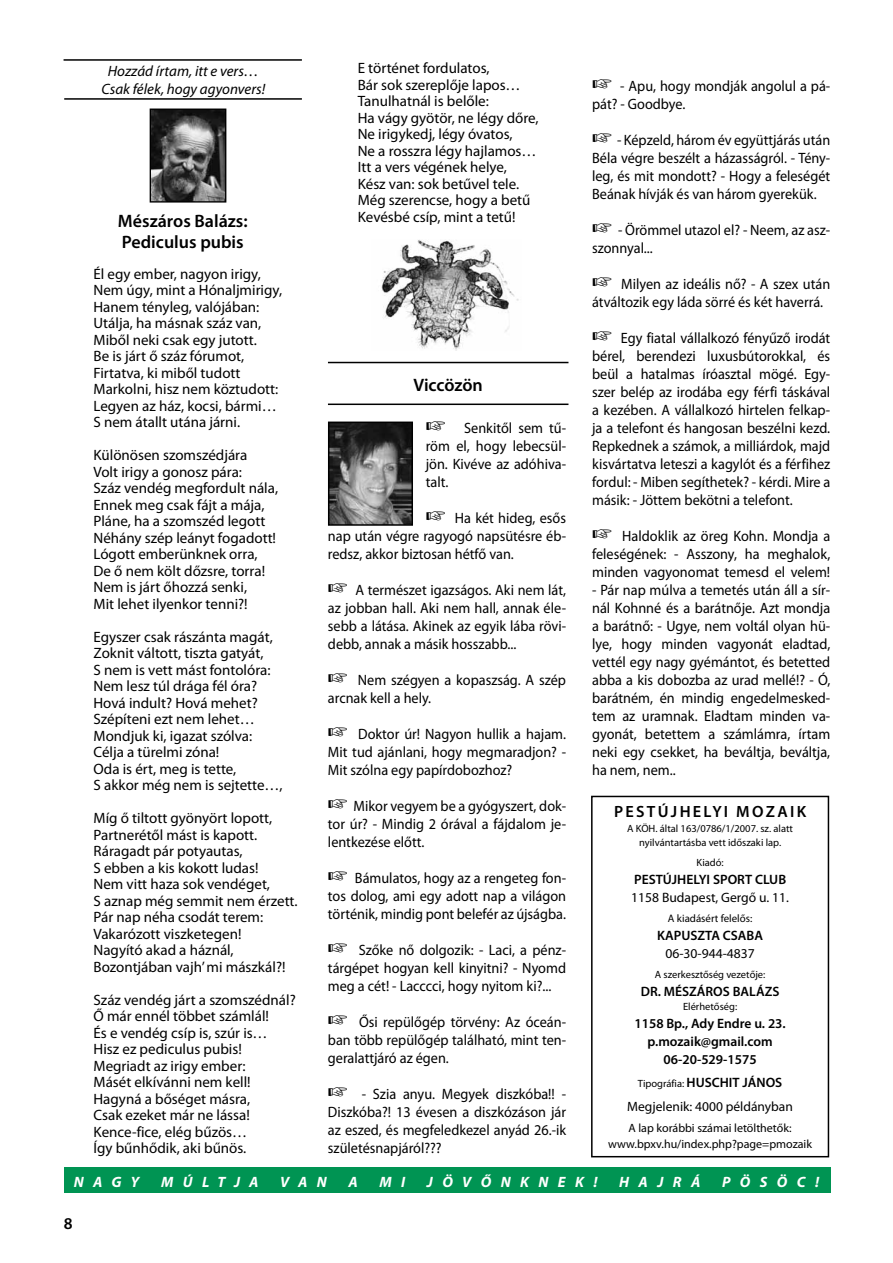
<style>
.page{position:relative;width:893px;height:1263px;background:#fff}
.page>*{position:absolute;margin:0;border:0;box-sizing:border-box;transform-origin:0 0}
.t1{font:600 18px/21px "Myriad Pro";color:#000}
.t2{font:600 16.5px "Myriad Pro";color:#000}
.t3{font:600 16.35px "Myriad Pro";letter-spacing:.14em;color:#000}
.t4{font:15px/18px "Myriad Pro";color:#000;text-align:justify;scale:.95 1}
.t5{font:15px/16.5px "Myriad Pro";color:#000}
.t6{font:italic 15px/18px "Myriad Pro";color:#000;text-align:center}
.t7{font:italic 700 15px "Myriad Pro";letter-spacing:.63em;color:#fff}
.t8{font:600 13.65px/17.9px "Myriad Pro";color:#000;text-align:center}
.t9{font:13.65px "Myriad Pro";color:#000}
.t10{font:13.5px "Myriad Pro";color:#000}
.t11{font:12px/15.9px "Myriad Pro";color:#000;text-align:center}
.t12{font:10.95px "Myriad Pro";color:#000}
.t13{font:10.5px/13.6px "Myriad Pro";color:#000;text-align:center}
.s1{font-weight:400;font-size:10.5px}
</style>
<div class="page">
<div style="left:64px;top:1167px;width:766px;height:26px;background:#009453"></div>
<div style="left:591px;top:796px;width:238px;height:361px;border:2px solid #000"></div>
<img style="left:152px;top:111px;width:72px;height:90px">
<div style="left:150px;top:109px;width:76px;height:94px;border:1px solid #000"></div>
<hr style="left:64px;top:98px;width:238px;height:2px;background:#000">
<hr style="left:64px;top:59px;width:238px;height:2px;background:#000">
<img style="left:381px;top:240px;width:138px;height:110px">
<hr style="left:328px;top:362px;width:240px;height:1px;background:#000">
<hr style="left:328px;top:404px;width:240px;height:1px;background:#000">
<img style="left:331px;top:425px;width:79px;height:98px">
<div style="left:328px;top:422px;width:85px;height:104px;border:2px solid #000"></div>
<p class="t6" style="left:101px;top:61px;width:165px">Hozzád írtam, itt e vers…<br>Csak félek, hogy agyonvers!</p>
<p class="t1" style="left:118px;top:211px;width:131px">Mészáros Balázs:<br>Pediculus pubis</p>
<p class="t5" style="left:94px;top:266px;width:190px">Él egy ember, nagyon irigy,<br>Nem úgy, mint a Hónaljmirigy,<br>Hanem tényleg, valójában:<br>Utálja, ha másnak száz van,<br>Miből neki csak egy jutott.<br>Be is járt ő száz fórumot,<br>Firtatva, ki miből tudott<br>Markolni, hisz nem köztudott:<br>Legyen az ház, kocsi, bármi…<br>S nem átallt utána járni.</p>
<p class="t5" style="left:94px;top:447px;width:186px">Különösen szomszédjára<br>Volt irigy a gonosz pára:<br>Száz vendég megfordult nála,<br>Ennek meg csak fájt a mája,<br>Pláne, ha a szomszéd legott<br>Néhány szép leányt fogadott!<br>Lógott emberünknek orra,<br>De ő nem költ dőzsre, torra!<br>Nem is járt őhozzá senki,<br>Mit lehet ilyenkor tenni?!</p>
<p class="t5" style="left:94px;top:629px;width:190px">Egyszer csak rászánta magát,<br>Zoknit váltott, tiszta gatyát,<br>S nem is vett mást fontolóra:<br>Nem lesz túl drága fél óra?<br>Hová indult? Hová mehet?<br>Szépíteni ezt nem lehet…<br>Mondjuk ki, igazat szólva:<br>Célja a türelmi zóna!<br>Oda is ért, meg is tette,<br>S akkor még nem is sejtette…,</p>
<p class="t5" style="left:94px;top:810px;width:206px">Míg ő tiltott gyönyört lopott,<br>Partnerétől mást is kapott.<br>Ráragadt pár potyautas,<br>S ebben a kis kokott ludas!<br>Nem vitt haza sok vendéget,<br>S aznap még semmit nem érzett.<br>Pár nap néha csodát terem:<br>Vakarózott viszketegen!<br>Nagyító akad a háznál,<br>Bozontjában vajh’ mi mászkál?!</p>
<p class="t5" style="left:94px;top:992px;width:204px">Száz vendég járt a szomszédnál?<br>Ő már ennél többet számlál!<br>És e vendég csíp is, szúr is…<br>Hisz ez pediculus pubis!<br>Megriadt az irigy ember:<br>Másét elkívánni nem kell!<br>Hagyná a bőséget másra,<br>Csak ezeket már ne lássa!<br>Kence-fice, elég bűzös…<br>Így bűnhődik, aki bűnös.</p>
<p class="t5" style="left:358px;top:60px;width:182px">E történet fordulatos,<br>Bár sok szereplője lapos…<br>Tanulhatnál is belőle:<br>Ha vágy gyötör, ne légy dőre,<br>Ne irigykedj, légy óvatos,<br>Ne a rosszra légy hajlamos…<br>Itt a vers végének helye,<br>Kész van: sok betűvel tele.<br>Még szerencse, hogy a betű<br>Kevésbé csíp, mint a tetű!</p>
<p class="t1" style="left:414px;top:374px;width:71px">Viccözön</p>
<p class="t4" style="left:426px;top:420px;width:149px">☞ Senkitől sem tű&shy;röm el, hogy lebecsül&shy;jön. Kivéve az adóhiva&shy;talt.</p>
<p class="t4" style="left:328px;top:510px;width:252px;text-indent:98px">☞ Ha két hideg, esős nap után végre ragyogó napsütésre éb&shy;redsz, akkor biztosan hétfő van.</p>
<p class="t4" style="left:328px;top:582px;width:252px">☞ A természet igazságos. Aki nem lát, az jobban hall. Aki nem hall, annak éle&shy;sebb a látása. Akinek az egyik lába rövi&shy;debb, annak a másik hosszabb...</p>
<p class="t4" style="left:328px;top:672px;width:252px">☞ Nem szégyen a kopaszság. A szép arcnak kell a hely.</p>
<p class="t4" style="left:328px;top:726px;width:252px">☞ Doktor úr! Nagyon hullik a hajam.<br>Mit tud ajánlani, hogy megmaradjon? - Mit szólna egy papírdobozhoz?</p>
<p class="t4" style="left:328px;top:798px;width:252px">☞ Mikor vegyem be a gyógyszert, dok&shy;tor úr? - Mindig 2 órával a fájdalom je&shy;lentkezése előtt.</p>
<p class="t4" style="left:328px;top:870px;width:252px">☞ Bámulatos, hogy az a rengeteg fon&shy;tos dolog, ami egy adott nap a világon történik, mindig pont belefér az újságba.</p>
<p class="t4" style="left:328px;top:942px;width:252px">☞ Szőke nő dolgozik: - Laci, a pénz&shy;tárgépet hogyan kell kinyitni? - Nyomd meg a cét! - Lacccci, hogy nyitom ki?...</p>
<p class="t4" style="left:328px;top:1014px;width:252px">☞ Ősi repülőgép törvény: Az óceán&shy;ban több repülőgép található, mint ten&shy;geralattjáró az égen.</p>
<p class="t4" style="left:328px;top:1086px;width:252px">☞ - Szia anyu. Megyek diszkóba!! - Diszkóba?! 13 évesen a diszkózáson jár az eszed, és megfeledkezel anyád 26.-ik születésnapjáról???</p>
<p class="t4" style="left:592px;top:78px;width:252px">☞ - Apu, hogy mondják angolul a pá&shy;pát? - Goodbye.</p>
<p class="t4" style="left:592px;top:132px;width:252px">☞ - Képzeld, három év együttjárás után Béla végre beszélt a házasságról. - Tény&shy;leg, és mit mondott? - Hogy a feleségét Beának hívják és van három gyerekük.</p>
<p class="t4" style="left:592px;top:222px;width:252px">☞ - Örömmel utazol el? - Neem, az as - szonnyal...</p>
<p class="t4" style="left:592px;top:276px;width:252px">☞ Milyen az ideális nő? - A szex után átváltozik egy láda sörré és két haverrá.</p>
<p class="t4" style="left:592px;top:330px;width:252px">☞ Egy fiatal vállalkozó fényűző irodát bérel, berendezi luxusbútorokkal, és beül a hatalmas íróasztal mögé. Egy&shy;szer belép az irodába egy férfi táskával a kezében. A vállalkozó hirtelen felkap&shy;ja a telefont és hangosan beszélni kezd.<br>Repkednek a számok, a milliárdok, majd kisvártatva leteszi a kagylót és a férfihez fordul: - Miben segíthetek? - kérdi. Mire a másik: - Jöttem bekötni a telefont.</p>
<p class="t4" style="left:592px;top:528px;width:252px">☞ Haldoklik az öreg Kohn. Mondja a feleségének: - Asszony, ha meghalok, minden vagyonomat temesd el velem!</p>
<p class="t4" style="left:592px;top:582px;width:252px">- Pár nap múlva a temetés után áll a sír&shy;nál Kohnné és a barátnője. Azt mondja a barátnő: - Ugye, nem voltál olyan hü&shy;lye, hogy minden vagyonát eladtad, vettél egy nagy gyémántot, és betetted abba a kis dobozba az urad mellé!? - Ó, barátném, én mindig engedelmesked&shy;tem az uramnak. Eladtam minden va&shy;gyonát, betettem a számlámra, írtam neki egy csekket, ha beváltja, beváltja, ha nem, nem..</p>
<p class="t3" style="left:614px;top:803px;width:194px">PESTÚJHELYI MOZAIK</p>
<p class="t13" style="left:627px;top:822px;width:167px">A KÖH. által 163/0786/1/2007. sz. alatt nyilvántartásba vett időszaki lap.</p>
<p class="t13" style="left:696px;top:856px;width:29px">Kiadó:</p>
<p class="t8" style="left:634px;top:871px;width:152px">PESTÚJHELYI SPORT CLUB</p>
<p class="t9" style="left:631px;top:890px;width:159px">1158 Budapest, Gergő u. 11.</p>
<p class="t12" style="left:668px;top:912px;width:86px">A kiadásért felelős:</p>
<p class="t8" style="left:657px;top:926px;width:107px">KAPUSZTA CSABA</p>
<p class="t9" style="left:665px;top:946px;width:91px">06-30-944-4837</p>
<p class="t13" style="left:655px;top:968px;width:112px">A szerkesztőség vezetője:</p>
<p class="t8" style="left:641px;top:982px;width:140px">DR. MÉSZÁROS BALÁZS</p>
<p class="t13" style="left:683px;top:1000px;width:56px">Elérhetőség:</p>
<p class="t8" style="left:634px;top:1015px;width:153px">1158 Bp., Ady Endre u. 23. p.mozaik@gmail.com<br>06-20-529-1575</p>
<p class="t8" style="left:638px;top:1074px;width:146px"><span class="s1">Tipográfia:</span> HUSCHIT JÁNOS</p>
<p class="t10" style="left:627px;top:1099px;width:167px">Megjelenik: 4000 példányban</p>
<p class="t11" style="left:608px;top:1120px;width:205px">A lap korábbi számai letölthetők: www.bpxv.hu/index.php?page=pmozaik</p>
<p class="t7" style="left:74px;top:1173px;width:67px">NAGY</p>
<p class="t7" style="left:161px;top:1173px;width:99px">MÚLTJA</p>
<p class="t7" style="left:280px;top:1173px;width:48px">VAN</p>
<p class="t7" style="left:348px;top:1173px;width:11px">A</p>
<p class="t7" style="left:379px;top:1173px;width:27px">M I</p>
<p class="t7" style="left:427px;top:1173px;width:172px">JÖVŐNKNEK!</p>
<p class="t7" style="left:619px;top:1173px;width:83px">HAJRÁ</p>
<p class="t7" style="left:722px;top:1173px;width:99px">PÖSÖC!</p>
<p class="t2" style="left:64px;top:1214px;width:10px">8</p>
</div>
